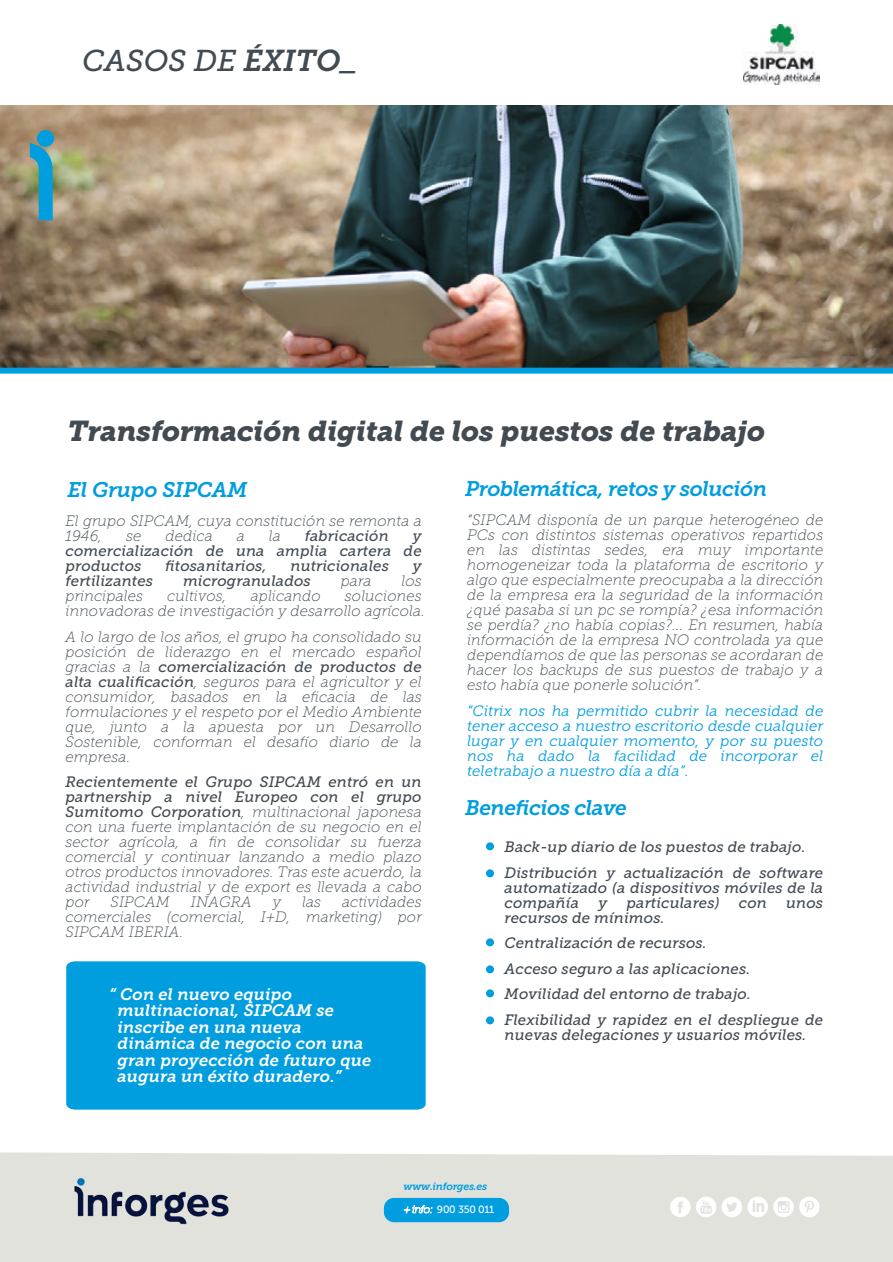
<style>
.page{position:relative;width:893px;height:1262px;background:#fff}
.page>*{position:absolute;margin:0;border:0;box-sizing:border-box;transform-origin:0 0}
.t1{font:italic 30px "Museo Slab 500";color:#424a52}
.t2{font:italic 28.5px "Museo Slab 900";letter-spacing:-.01em;color:#424a52}
.t3{font:italic 21px "Museo Slab 700";letter-spacing:-.025em;color:#009ddf}
.t4{font:italic 16.5px/16.5px "Museo Slab 700";letter-spacing:.005em;color:#fff}
.t5{font:italic 15px/15px "Museo Slab 100";letter-spacing:.005em;color:#424a52;text-align:justify}
.t6{font:italic 15px/25.5px "Museo Slab 500";letter-spacing:.005em;color:#424a52}
.t7{font:italic 15px/15px "Museo Slab 300";letter-spacing:.005em;color:#009ddf;text-align:justify}
.t8{font:italic 10.5px "Museo Slab 700";letter-spacing:-.025em;color:#009ddf}
.t9{font:10.5px "Museo Sans 500";letter-spacing:-.025em;color:#fff}
.s1{font-family:"Museo Slab 700"}
.s2{font-family:"Museo Slab 100"}
.s3{font-family:"Museo Slab 500"}
</style>
<div class="page">
<div style="left:66px;top:961px;width:359px;height:148px;background:#009ddf"></div>
<img style="left:0;top:105px;width:892px;height:263px">
<div style="left:0;top:1152px;width:892px;height:110px;background:#e2e2dd"></div>
<svg style="left:38px;top:130px;width:16px;height:16px"></svg>
<div style="left:0;top:368px;width:892px;height:6px;background:#009ddf"></div>
<svg style="left:30px;top:143px;width:23px;height:77px;background:#3b9bb4"></svg>
<div style="left:37px;top:130px;width:16px;height:16px;background:#009ddf;border-radius:50%"></div>
<div style="left:384px;top:1197px;width:125px;height:25px;background:#009ddf;border-radius:10px"></div>
<svg style="left:404px;top:1205px;width:28px;height:9px"></svg>
<div style="left:486px;top:842px;width:8px;height:8px;background:#009ddf;border-radius:50%"></div>
<div style="left:486px;top:965px;width:8px;height:8px;background:#009ddf;border-radius:50%"></div>
<div style="left:486px;top:938px;width:8px;height:8px;background:#009ddf;border-radius:50%"></div>
<div style="left:486px;top:869px;width:8px;height:8px;background:#009ddf;border-radius:50%"></div>
<img style="left:743px;top:24px;width:76px;height:60px">
<div style="left:486px;top:989px;width:8px;height:8px;background:#009ddf;border-radius:50%"></div>
<svg style="left:670px;top:1196px;width:20px;height:21px"></svg>
<svg style="left:696px;top:1196px;width:97px;height:21px"></svg>
<svg style="left:799px;top:1196px;width:20px;height:21px"></svg>
<div style="left:486px;top:1016px;width:8px;height:8px;background:#009ddf;border-radius:50%"></div>
<img style="left:62px;top:1172px;width:178px;height:57px">
<h1 class="t1" style="left:82px;top:44px;width:277px">CASOS DE <span class="s1">ÉXITO</span>_</h1>
<h2 class="t2" style="left:68px;top:415px;width:699px">Transformación digital de los puestos de trabajo</h2>
<h3 class="t3" style="left:68px;top:477px;width:181px">El Grupo SIPCAM</h3>
<p class="t5" style="left:66px;top:513px;width:357px">El grupo SIPCAM, cuya constitución se remonta a<br>1946,</p>
<p class="t5" style="left:126px;top:528px;width:17px">se</p>
<p class="t5" style="left:165px;top:528px;width:49px">dedica</p>
<p class="t5" style="left:237px;top:528px;width:10px">a</p>
<p class="t5" style="left:269px;top:528px;width:13px">la</p>
<p class="t6" style="left:305px;top:523px;width:85px">fabricación</p>
<p class="t6" style="left:66px;top:528px;width:357px;line-height:15px;text-align:justify;text-indent:347px">y comercialización de una amplia cartera de productos</p>
<p class="t6" style="left:165px;top:553px;width:103px">fitosanitarios,</p>
<p class="t6" style="left:290px;top:553px;width:100px">nutricionales</p>
<p class="t6" style="left:413px;top:553px;width:10px">y</p>
<p class="t6" style="left:66px;top:568px;width:89px">fertilizantes</p>
<p class="t6" style="left:183px;top:568px;width:129px">microgranulados</p>
<p class="t5" style="left:341px;top:573px;width:32px">para</p>
<p class="t5" style="left:401px;top:573px;width:22px">los</p>
<p class="t5" style="left:66px;top:588px;width:79px">principales</p>
<p class="t5" style="left:167px;top:588px;width:61px">cultivos,</p>
<p class="t5" style="left:251px;top:588px;width:72px">aplicando</p>
<p class="t5" style="left:66px;top:588px;width:361px;text-align:right">soluciones<br>innovadoras de investigación y desarrollo agrícola.</p>
<p class="t5" style="left:66px;top:629px;width:357px">A lo largo de los años, el grupo ha consolidado su posición de liderazgo en el mercado español</p>
<p class="t6" style="left:66px;top:653px;width:357px"><span class="s2">gracias a la</span> comercialización de productos de</p>
<p class="t5" style="left:66px;top:674px;width:357px"><span class="s3">alta cualificación</span>, seguros para el agricultor y el consumidor, basados en la eficacia de las formulaciones y el respeto por el Medio Ambiente que, junto a la apuesta por un Desarrollo Sostenible, conforman el desafío diario de la empresa.</p>
<p class="t6" style="left:66px;top:774px;width:357px;line-height:15px">Recientemente el Grupo SIPCAM entró en un partnership a nivel Europeo con el grupo</p>
<p class="t5" style="left:66px;top:804px;width:357px"><span class="s3">Sumitomo Corporation</span>, multinacional japonesa con una fuerte implantación de su negocio en el sector agrícola, a fin de consolidar su fuerza comercial y continuar lanzando a medio plazo otros productos innovadores. Tras este acuerdo, la actividad industrial y de export es llevada a cabo por</p>
<p class="t5" style="left:110px;top:894px;width:61px">SIPCAM</p>
<p class="t5" style="left:191px;top:894px;width:62px">INAGRA</p>
<p class="t5" style="left:273px;top:894px;width:10px">y</p>
<p class="t5" style="left:302px;top:894px;width:20px">las</p>
<p class="t5" style="left:66px;top:894px;width:357px;text-indent:276px">actividades comerciales (comercial, I+D, marketing) por SIPCAM IBERIA.</p>
<p class="t4" style="left:117px;top:985px;width:255px;text-indent:-8px">“ Con el nuevo equipo multinacional, SIPCAM se inscribe en una nueva dinámica de negocio con una gran proyección de futuro que augura un éxito duradero.”</p>
<h3 class="t3" style="left:465px;top:477px;width:303px">Problemática, retos y solución</h3>
<p class="t5" style="left:467px;top:512px;width:358px">“SIPCAM disponía de un parque heterogéneo de PCs con distintos sistemas operativos repartidos en las distintas sedes, era muy importante homogeneizar toda la plataforma de escritorio y algo que especialmente preocupaba a la dirección de la empresa era la seguridad de la información ¿qué pasaba si un pc se rompía? ¿esa información se perdía? ¿no había copias?... En resumen, había información de la empresa NO controlada ya que dependíamos de que las personas se acordaran de hacer los backups de sus puestos de trabajo y a esto había que ponerle solución”.</p>
<p class="t7" style="left:467px;top:703px;width:358px">“Citrix nos ha permitido cubrir la necesidad de tener acceso a nuestro escritorio desde cualquier lugar y en cualquier momento, y por su puesto nos ha dado la facilidad de incorporar el teletrabajo a nuestro día a día”.</p>
<h3 class="t3" style="left:465px;top:796px;width:163px">Beneficios clave</h3>
<p class="t6" style="left:504px;top:834px;width:320px">Back-up diario de los puestos de trabajo.<br>Distribución y actualización de software</p>
<p class="t6" style="left:504px;top:880px;width:320px;line-height:15px">automatizado (a dispositivos móviles de la compañía</p>
<p class="t6" style="left:598px;top:889px;width:10px">y</p>
<p class="t6" style="left:626px;top:889px;width:95px">particulares)</p>
<p class="t6" style="left:738px;top:889px;width:30px">con</p>
<p class="t6" style="left:786px;top:889px;width:39px">unos</p>
<p class="t6" style="left:504px;top:904px;width:320px">recursos de mínimos.<br>Centralización de recursos.<br>Acceso seguro a las aplicaciones.<br>Movilidad del entorno de trabajo.<br>Flexibilidad y rapidez en el despliegue de</p>
<p class="t6" style="left:504px;top:1021px;width:303px">nuevas delegaciones y usuarios móviles.</p>
<p class="t8" style="left:403px;top:1180px;width:85px">www.inforges.es</p>
<p class="t9" style="left:437px;top:1203px;width:59px">900 350 011</p>
</div>
